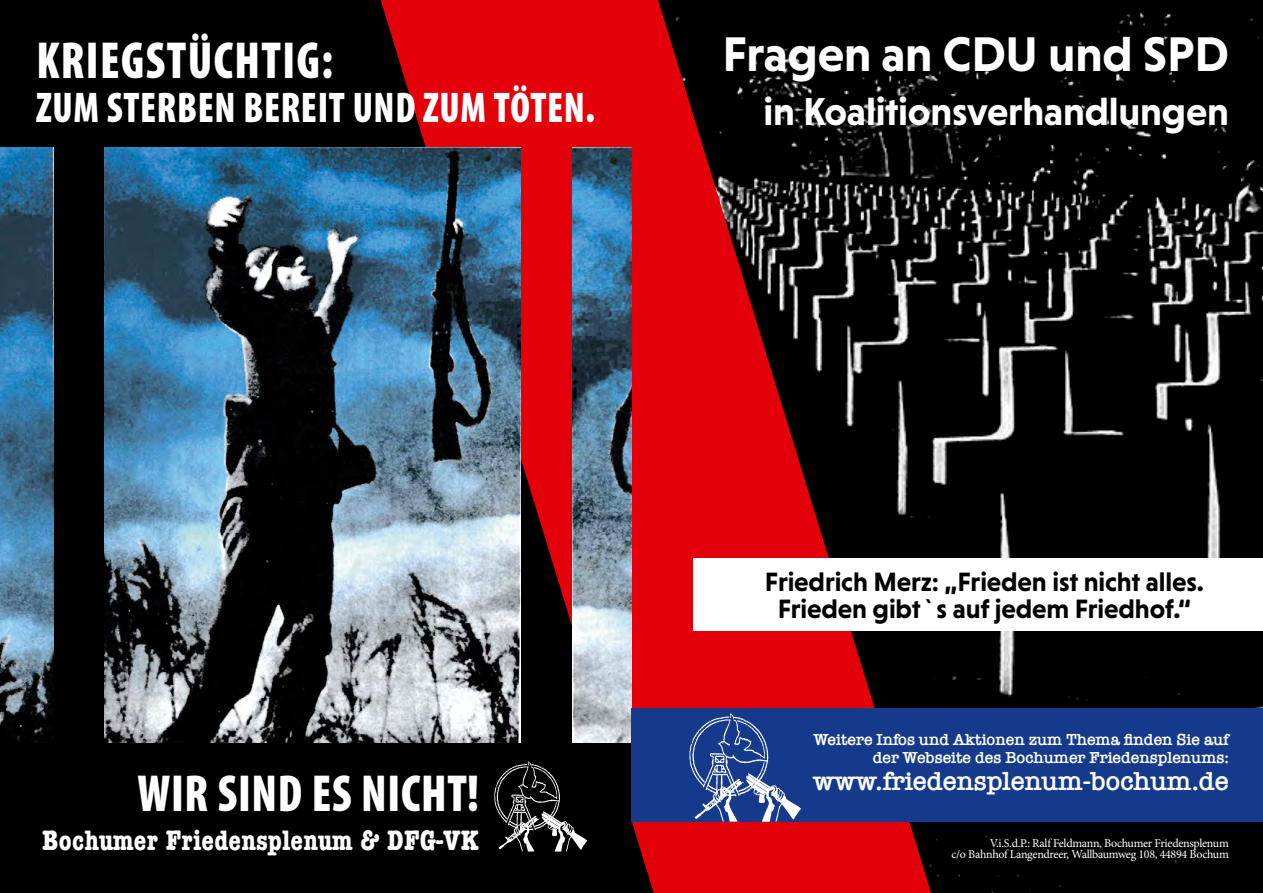
<style>
.page{position:relative;width:1263px;height:893px;background:#fff}
.page>*{position:absolute;margin:0;border:0;box-sizing:border-box;transform-origin:0 0}
.t1{font:900 condensed 52.35px "Myriad Pro";letter-spacing:.03em;color:#fff;scale:.91 1}
.t2{font:700 49.5px "Niveau Grotesk";letter-spacing:-.005em;color:#fff}
.t3{font:900 condensed 43.2px "Myriad Pro";letter-spacing:.015em;color:#fff;scale:.91 1}
.t4{font:700 39.6px "Niveau Grotesk";letter-spacing:-.005em;color:#fff}
.t5{font:700 condensed 29.1px "American Typewriter";letter-spacing:.01em;color:#fff}
.t6{font:700 27px/27px "Niveau Grotesk";letter-spacing:-.005em;color:#000;text-align:center}
.t7{font:600 27px "American Typewriter";letter-spacing:-.01em;color:#fff}
.t8{font:600 16.5px/18px "American Typewriter";letter-spacing:-.01em;color:#fff;text-align:right}
.t9{font:12px/10.5px "Minion Pro";letter-spacing:-.025em;color:#fff;text-align:right}
</style>
<div class="page">
<div style="left:0;top:0;width:631px;height:893px;background:#000"></div>
<img style="left:931px;top:0;width:332px;height:893px">
<svg style="left:381px;top:0;width:550px;height:893px;background:#84070d"></svg>
<img style="left:104px;top:148px;width:416px;height:596px">
<img style="left:0;top:148px;width:53px;height:595px">
<img style="left:573px;top:148px;width:58px;height:596px">
<div style="left:0;top:744px;width:631px;height:149px;background:#000"></div>
<svg style="left:494px;top:761px;width:93px;height:91px"></svg>
<div style="left:631px;top:708px;width:632px;height:114px;background:#153a8b"></div>
<svg style="left:689px;top:713px;width:112px;height:109px"></svg>
<div style="left:693px;top:558px;width:570px;height:73px;background:#fff"></div>
<h1 class="t1" style="left:36px;top:27px;width:327px">KRIEGSTÜCHTIG:</h1>
<h3 class="t3" style="left:36px;top:80px;width:615px">ZUM STERBEN BEREIT UND ZUM TÖTEN.</h3>
<h2 class="t2" style="left:723px;top:26px;width:508px">Fragen an CDU und SPD</h2>
<h3 class="t4" style="left:763px;top:89px;width:467px">in Koalitionsverhandlungen</h3>
<h1 class="t1" style="left:138px;top:760px;width:377px">WIR SIND ES NICHT!</h1>
<h3 class="t5" style="left:42px;top:817px;width:438px">Bochumer Friedensplenum &amp; DFG-VK</h3>
<h3 class="t6" style="left:765px;top:568px;width:440px">Friedrich Merz: „Frieden ist nicht alles.<br>Frieden gibt`s auf jedem Friedhof.“</h3>
<h3 class="t8" style="left:813px;top:730px;width:417px">Weitere Infos und Aktionen zum Thema finden Sie auf der Webseite des Bochumer Friedensplenums:</h3>
<h3 class="t7" style="left:813px;top:760px;width:417px">www.friedensplenum-bochum.de</h3>
<p class="t9" style="left:951px;top:838px;width:279px">V.i.S.d.P.: Ralf Feldmann, Bochumer Friedensplenum<br>c/o Bahnhof Langendreer, Wallbaumweg 108, 44894 Bochum</p>
</div>
